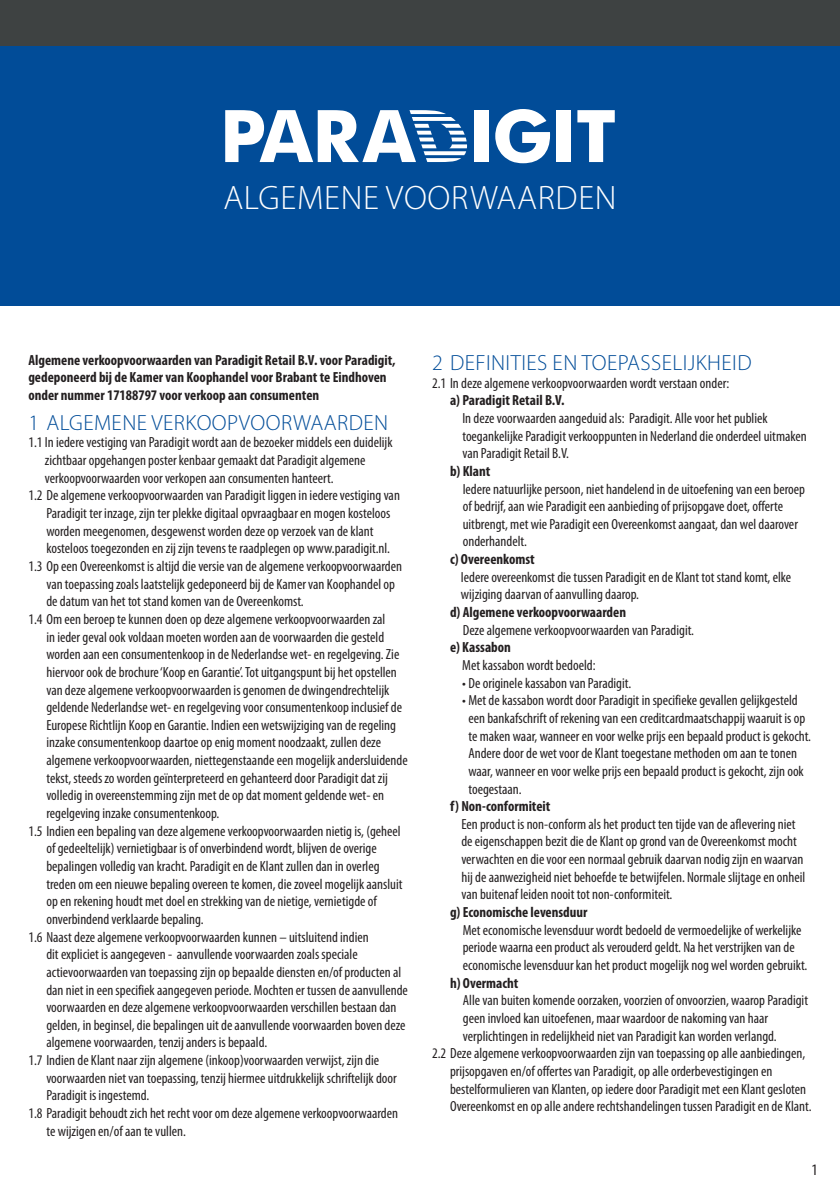
<style>
.page{position:relative;width:840px;height:1191px;background:#fff}
.page>*{position:absolute;margin:0;border:0;box-sizing:border-box;transform-origin:0 0}
.t1{font:300 34px "Myriad Pro";letter-spacing:.02em;color:#fff}
.t2{font:300 22px "Myriad Pro";letter-spacing:.02em;color:#014c98}
.t3{font:condensed 16px "Myriad Pro";color:#231f20}
.t4{font:condensed 14.6px/17.6px "Myriad Pro";color:#231f20}
.t5{font:700 condensed 14.6px/17.6px "Myriad Pro";color:#231f20}
</style>
<div class="page">
<div style="left:0;top:40px;width:839px;height:266px;background:#014c98"></div>
<div style="left:0;top:0;width:839px;height:45px;background:#3e4242"></div>
<div style="left:474px;top:110px;width:14px;height:52px;background:#fff"></div>
<svg style="left:495px;top:109px;width:54px;height:54px"></svg>
<div style="left:556px;top:110px;width:14px;height:52px;background:#fff"></div>
<svg style="left:577px;top:110px;width:37px;height:52px"></svg>
<svg style="left:225px;top:110px;width:242px;height:52px"></svg>
<h1 class="t1" style="left:223px;top:179px;width:394px">ALGEMENE VOORWAARDEN</h1>
<p class="t5" style="left:28px;top:350px;width:368px">Algemene verkoopvoorwaarden van Paradigit Retail B.V. voor Paradigit, gedeponeerd bij de Kamer van Koophandel voor Brabant te Eindhoven onder nummer 17188797 voor verkoop aan consumenten</p>
<h2 class="t2" style="left:28px;top:410px;width:183px">1 ALGEMENE VERKOOP</h2>
<h2 class="t2" style="left:239px;top:410px;width:151px">VOORWAARDEN</h2>
<p class="t4" style="left:28px;top:434px;width:365px">1.1 In iedere vestiging van Paradigit wordt aan de bezoeker middels een duidelijk</p>
<p class="t4" style="left:45px;top:451px;width:322px">zichtbaar opgehangen poster kenbaar gemaakt dat Paradigit algemene</p>
<p class="t4" style="left:45px;top:469px;width:290px">verkoopvoorwaarden voor verkopen aan consumenten hanteert.</p>
<p class="t4" style="left:28px;top:486px;width:373px">1.2 De algemene verkoopvoorwaarden van Paradigit liggen in iedere vestiging van</p>
<p class="t4" style="left:46px;top:504px;width:345px">Paradigit ter inzage, zijn ter plekke digitaal opvraagbaar en mogen kosteloos</p>
<p class="t4" style="left:46px;top:522px;width:328px">worden meegenomen, desgewenst worden deze op verzoek van de klant</p>
<p class="t4" style="left:46px;top:539px;width:345px">kosteloos toegezonden en zij zijn tevens te raadplegen op www.paradigit.nl.</p>
<p class="t4" style="left:28px;top:557px;width:375px">1.3 Op een Overeenkomst is altijd die versie van de algemene verkoopvoorwaarden</p>
<p class="t4" style="left:46px;top:575px;width:350px">van toepassing zoals laatstelijk gedeponeerd bij de Kamer van Koophandel op</p>
<p class="t4" style="left:46px;top:592px;width:259px">de datum van het tot stand komen van de Overeenkomst.</p>
<p class="t4" style="left:28px;top:610px;width:358px">1.4 Om een beroep te kunnen doen op deze algemene verkoopvoorwaarden zal</p>
<p class="t4" style="left:46px;top:628px;width:339px">in ieder geval ook voldaan moeten worden aan de voorwaarden die gesteld</p>
<p class="t4" style="left:46px;top:645px;width:354px">worden aan een consumentenkoop in de Nederlandse wet- en regelgeving. Zie</p>
<p class="t4" style="left:46px;top:663px;width:352px">hiervoor ook de brochure ‘Koop en Garantie’. Tot uitgangspunt bij het opstellen</p>
<p class="t4" style="left:46px;top:680px;width:344px">van deze algemene verkoopvoorwaarden is genomen de dwingendrechtelijk</p>
<p class="t4" style="left:46px;top:698px;width:357px">geldende Nederlandse wet- en regelgeving voor consumentenkoop inclusief de</p>
<p class="t4" style="left:46px;top:716px;width:351px">Europese Richtlijn Koop en Garantie. Indien een wetswijziging van de regeling</p>
<p class="t4" style="left:46px;top:733px;width:336px">inzake consumentenkoop daartoe op enig moment noodzaakt, zullen deze</p>
<p class="t4" style="left:46px;top:751px;width:362px">algemene verkoopvoorwaarden, niettegenstaande een mogelijk andersluidende</p>
<p class="t4" style="left:46px;top:769px;width:343px">tekst, steeds zo worden geïnterpreteerd en gehanteerd door Paradigit dat zij</p>
<p class="t4" style="left:46px;top:786px;width:339px">volledig in overeenstemming zijn met de op dat moment geldende wet- en</p>
<p class="t4" style="left:46px;top:804px;width:174px">regelgeving inzake consumentenkoop.</p>
<p class="t4" style="left:28px;top:822px;width:373px">1.5 Indien een bepaling van deze algemene verkoopvoorwaarden nietig is, (geheel</p>
<p class="t4" style="left:46px;top:839px;width:332px">of gedeeltelijk) vernietigbaar is of onverbindend wordt, blijven de overige</p>
<p class="t4" style="left:46px;top:857px;width:334px">bepalingen volledig van kracht. Paradigit en de Klant zullen dan in overleg</p>
<p class="t4" style="left:46px;top:875px;width:357px">treden om een nieuwe bepaling overeen te komen, die zoveel mogelijk aansluit</p>
<p class="t4" style="left:46px;top:892px;width:332px">op en rekening houdt met doel en strekking van de nietige, vernietigde of</p>
<p class="t4" style="left:46px;top:910px;width:159px">onverbindend verklaarde bepaling.</p>
<p class="t4" style="left:28px;top:927px;width:341px">1.6 Naast deze algemene verkoopvoorwaarden kunnen – uitsluitend indien</p>
<p class="t4" style="left:46px;top:945px;width:313px">dit expliciet is aangegeven - aanvullende voorwaarden zoals speciale</p>
<p class="t4" style="left:46px;top:963px;width:356px">actievoorwaarden van toepassing zijn op bepaalde diensten en/of producten al</p>
<p class="t4" style="left:46px;top:980px;width:363px">dan niet in een specifiek aangegeven periode. Mochten er tussen de aanvullende</p>
<p class="t4" style="left:46px;top:998px;width:351px">voorwaarden en deze algemene verkoopvoorwaarden verschillen bestaan dan</p>
<p class="t4" style="left:46px;top:1016px;width:360px">gelden, in beginsel, die bepalingen uit de aanvullende voorwaarden boven deze</p>
<p class="t4" style="left:46px;top:1033px;width:222px">algemene voorwaarden, tenzij anders is bepaald.</p>
<p class="t4" style="left:28px;top:1051px;width:352px">1.7 Indien de Klant naar zijn algemene (inkoop)voorwaarden verwijst, zijn die</p>
<p class="t4" style="left:46px;top:1069px;width:352px">voorwaarden niet van toepassing, tenzij hiermee uitdrukkelijk schriftelijk door</p>
<p class="t4" style="left:46px;top:1086px;width:104px">Paradigit is ingestemd.</p>
<p class="t4" style="left:28px;top:1104px;width:371px">1.8 Paradigit behoudt zich het recht voor om deze algemene verkoopvoorwaarden</p>
<p class="t4" style="left:46px;top:1121px;width:141px">te wijzigen en/of aan te vullen.</p>
<h2 class="t2" style="left:432px;top:350px;width:321px">2 DEFINITIES EN TOEPASSELIJKHEID</h2>
<p class="t4" style="left:432px;top:374px;width:298px">2.1 In deze algemene verkoopvoorwaarden wordt verstaan onder:</p>
<p class="t5" style="left:450px;top:391px;width:116px">a) Paradigit Retail B.V.</p>
<p class="t4" style="left:462px;top:409px;width:346px">In deze voorwaarden aangeduid als: Paradigit. Alle voor het publiek toegankelijke Paradigit verkooppunten in Nederland die onderdeel uitmaken van Paradigit Retail B.V.</p>
<p class="t5" style="left:450px;top:462px;width:42px">b) Klant</p>
<p class="t4" style="left:462px;top:480px;width:343px">Iedere natuurlijke persoon, niet handelend in de uitoefening van een beroep of bedrijf, aan wie Paradigit een aanbieding of prijsopgave doet, offerte uitbrengt, met wie Paradigit een Overeenkomst aangaat, dan wel daarover onderhandelt.</p>
<p class="t5" style="left:450px;top:550px;width:86px">c) Overeenkomst</p>
<p class="t4" style="left:460px;top:568px;width:332px">Iedere overeenkomst die tussen Paradigit en de Klant tot stand komt, elke wijziging daarvan of aanvulling daarop.</p>
<p class="t5" style="left:450px;top:603px;width:177px">d) Algemene verkoopvoorwaarden</p>
<p class="t4" style="left:462px;top:621px;width:233px">Deze algemene verkoopvoorwaarden van Paradigit.</p>
<p class="t5" style="left:450px;top:638px;width:62px">e) Kassabon</p>
<p class="t4" style="left:462px;top:656px;width:135px">Met kassabon wordt bedoeld:</p>
<p class="t4" style="left:462px;top:674px;width:170px">• De originele kassabon van Paradigit.</p>
<p class="t4" style="left:468px;top:691px;width:344px;text-indent:-6px">• Met de kassabon wordt door Paradigit in specifieke gevallen gelijkgesteld een bankafschrift of rekening van een creditcardmaatschappij waaruit is op te maken waar, wanneer en voor welke prijs een bepaald product is gekocht.<br>Andere door de wet voor de Klant toegestane methoden om aan te tonen waar, wanneer en voor welke prijs een bepaald product is gekocht, zijn ook toegestaan.</p>
<p class="t5" style="left:450px;top:797px;width:102px">f) Non-conformiteit</p>
<p class="t4" style="left:461px;top:815px;width:345px">Een product is non-conform als het product ten tijde van de aflevering niet de eigenschappen bezit die de Klant op grond van de Overeenkomst mocht verwachten en die voor een normaal gebruik daarvan nodig zijn en waarvan hij de aanwezigheid niet behoefde te betwijfelen. Normale slijtage en onheil van buitenaf leiden nooit tot non-conformiteit.</p>
<p class="t5" style="left:450px;top:903px;width:139px">g) Economische levensduur</p>
<p class="t4" style="left:462px;top:921px;width:346px">Met economische levensduur wordt bedoeld de vermoedelijke of werkelijke periode waarna een product als verouderd geldt. Na het verstrijken van de economische levensduur kan het product mogelijk nog wel worden gebruikt.</p>
<p class="t5" style="left:450px;top:973px;width:70px">h) Overmacht</p>
<p class="t4" style="left:462px;top:991px;width:346px">Alle van buiten komende oorzaken, voorzien of onvoorzien, waarop Paradigit</p>
<p class="t4" style="left:462px;top:1009px;width:306px">geen invloed kan uitoefenen, maar waardoor de nakoming van haar</p>
<p class="t4" style="left:462px;top:1026px;width:315px">verplichtingen in redelijkheid niet van Paradigit kan worden verlangd.</p>
<p class="t4" style="left:432px;top:1044px;width:374px">2.2 Deze algemene verkoopvoorwaarden zijn van toepassing op alle aanbiedingen,</p>
<p class="t4" style="left:450px;top:1062px;width:324px">prijsopgaven en/of offertes van Paradigit, op alle orderbevestigingen en</p>
<p class="t4" style="left:450px;top:1079px;width:357px">bestelformulieren van Klanten, op iedere door Paradigit met een Klant gesloten</p>
<p class="t4" style="left:450px;top:1097px;width:363px">Overeenkomst en op alle andere rechtshandelingen tussen Paradigit en de Klant.</p>
<p class="t3" style="left:811px;top:1159px;width:8px">1</p>
</div>
